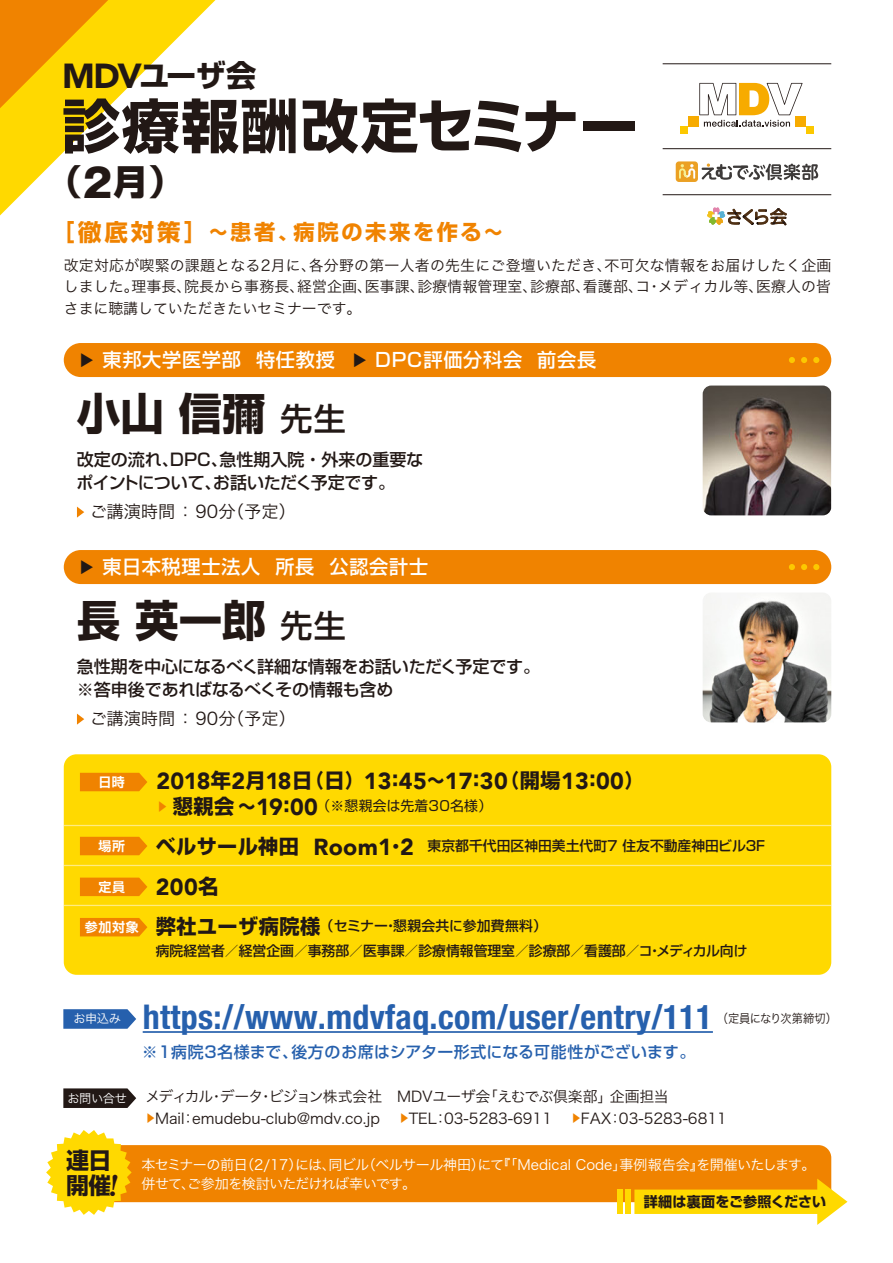
<style>
.page{position:relative;width:893px;height:1263px;background:#fff}
.page>*{position:absolute;margin:0;border:0;box-sizing:border-box;transform-origin:0 0}
.t1{font:700 58.2px "Shin Go Pro";letter-spacing:.02em;color:#221815}
.t2{font:700 43.5px "Shin Go Pro";color:#221815}
.t3{font:700 34.95px "Shin Go Pro";color:#221815}
.t4{font:700 condensed 33.9px "Helvetica Neue";letter-spacing:.01em;color:#2660ad}
.t5{font:700 30.15px "Shin Go Pro";color:#221815}
.t6{font:900 23.25px "Avenir";letter-spacing:.015em;color:#221815}
.t7{font:700 22.95px/25px "Shin Go Pro";color:#221815}
.t8{font:700 21.3px "Shin Go Pro";letter-spacing:.125em;color:#f08300}
.t9{font:500 19.2px "Shin Go Pro";letter-spacing:.04em;color:#fff}
.t10{font:17.25px "Hira Kaku Pro W3";color:#221815}
.t11{font:500 16.95px/23.4px "Shin Go Pro";letter-spacing:-.01em;color:#221815}
.t12{font:500 15.9px "Shin Go Pro";letter-spacing:.025em;color:#2660ad}
.t13{font:14.85px/21.3px "Hira Kaku Pro W3";color:#221815;text-align:justify}
.t14{font:14.1px/19.2px "Hira Kaku Pro W3";letter-spacing:-.04em;color:#fff}
.t15{font:700 14.1px "Shin Go Pro";color:#221815}
.t16{font:500 13.8px/24.8px "Shin Go Pro";color:#221815}
.t17{font:13.8px "Shin Go Pro";letter-spacing:.02em;color:#221815}
.t18{font:700 13.05px "Shin Go Pro De";letter-spacing:.05em;color:#fff}
.t19{font:12.3px "Hira Kaku Pro W3";letter-spacing:-.035em;color:#221815;scale:.92 1}
.t20{font:12.15px "Hira Kaku Pro W3";letter-spacing:-.03em;color:#fff}
.s1{font-family:"Avenir";font-weight:900;font-size:34.8px}
.s2{font-family:"Gothic MB101 Pro";font-weight:800;font-size:38.55px}
.s3{font-weight:800}
.s4{font-family:"Gothic MB101 Pro";font-size:23.4px}
.s5{font-size:23.4px}
.s6{font-family:"Gothic MB101 Pro"}
.s7{font-size:15.3px;color:#221815}
.s8{font-weight:500;font-size:31.95px}
.s9{font-family:"Shin Go Pro";font-weight:700;font-size:20.25px}
.s10{font-family:"Gothic MB101 Pro";font-weight:700;font-size:20.25px}
.s11{font-weight:700;font-size:11.7px;color:#f08300}
.s12{font-weight:700;font-size:20.25px}
.s13{font-family:"Avenir";font-weight:900;font-size:23.25px}
.s14{font-size:10.35px;color:#f08300}
</style>
<div class="page">
<div style="left:64px;top:1145px;width:767px;height:57px;background:#f08300;border-radius:13px"></div>
<svg style="left:0;top:0;width:215px;height:215px"></svg>
<svg style="left:0;top:0;width:108px;height:108px;background:#f7ad00"></svg>
<div style="left:676px;top:161px;width:22px;height:21px;background:#eba023;border-radius:3px"></div>
<svg style="left:702px;top:163px;width:116px;height:17px"></svg>
<svg style="left:679px;top:164px;width:16px;height:15px"></svg>
<svg style="left:707px;top:207px;width:80px;height:19px"></svg>
<hr style="left:143px;top:1031px;width:570px;height:2px;background:#2660ad">
<svg style="left:63px;top:1009px;width:73px;height:20px"></svg>
<svg style="left:63px;top:1088px;width:73px;height:20px"></svg>
<div style="left:64px;top:754px;width:767px;height:221px;background:#ffd900;border-radius:13px"></div>
<svg style="left:80px;top:918px;width:67px;height:18px"></svg>
<svg style="left:80px;top:837px;width:67px;height:18px"></svg>
<svg style="left:80px;top:773px;width:67px;height:18px"></svg>
<hr style="left:64px;top:825px;width:767px;height:1px;background:#fff">
<svg style="left:80px;top:877px;width:67px;height:19px"></svg>
<hr style="left:64px;top:865px;width:767px;height:1px;background:#fff">
<hr style="left:64px;top:905px;width:767px;height:1px;background:#fff">
<div style="left:64px;top:343px;width:767px;height:34px;background:#f08300;border-radius:17px"></div>
<svg style="left:789px;top:357px;width:6px;height:6px"></svg>
<svg style="left:801px;top:357px;width:6px;height:6px"></svg>
<svg style="left:813px;top:357px;width:6px;height:6px"></svg>
<hr style="left:663px;top:194px;width:168px;height:1px;background:#221815">
<hr style="left:663px;top:148px;width:168px;height:1px;background:#221815">
<hr style="left:663px;top:63px;width:168px;height:1px;background:#221815">
<div style="left:64px;top:550px;width:767px;height:34px;background:#f08300;border-radius:17px"></div>
<img style="left:703px;top:593px;width:128px;height:129px">
<img style="left:703px;top:386px;width:128px;height:129px">
<svg style="left:789px;top:564px;width:6px;height:6px"></svg>
<svg style="left:801px;top:564px;width:6px;height:6px"></svg>
<svg style="left:813px;top:564px;width:6px;height:6px"></svg>
<svg style="left:77px;top:507px;width:7px;height:11px"></svg>
<svg style="left:77px;top:714px;width:7px;height:11px"></svg>
<svg style="left:634px;top:1178px;width:213px;height:47px"></svg>
<div style="left:626px;top:1189px;width:5px;height:25px;background:#ffd900"></div>
<div style="left:617px;top:1189px;width:5px;height:25px;background:#ffd900"></div>
<div style="left:688px;top:117px;width:10px;height:10px;background:#f7ab00"></div>
<div style="left:680px;top:127px;width:8px;height:7px;background:#fcc800"></div>
<div style="left:796px;top:117px;width:10px;height:10px;background:#f7ab00"></div>
<div style="left:806px;top:127px;width:7px;height:7px;background:#fcc800"></div>
<svg style="left:699px;top:83px;width:103px;height:44px"></svg>
<svg style="left:46px;top:1130px;width:86px;height:85px"></svg>
<h3 class="t5" style="left:62px;top:51px;width:196px"><span class="s1">MDV</span>ユーザ会</h3>
<h1 class="t1" style="left:62px;top:80px;width:577px">診療報酬改定セミナー</h1>
<h3 class="t3" style="left:47px;top:154px;width:138px">（<span class="s2">2</span><span class="s3">月</span>）</h3>
<h3 class="t8" style="left:52px;top:215px;width:454px"><span class="s4">［</span><span class="s5">徹底対策</span><span class="s4">］</span><span class="s6">～</span>患者<span class="s6">、</span>病院の未来を作る<span class="s6">～</span></h3>
<p class="t13" style="left:64px;top:254px;width:769px">改定対応が喫緊の課題となる2月に、各分野の第一人者の先生にご登壇いただき、不可欠な情報をお届けしたく企画しました。理事長、院長から事務長、経営企画、医事課、診療情報管理室、診療部、看護部、コ・メディカル等、医療人の皆さまに聴講していただきたいセミナーです。</p>
<p class="t9" style="left:77px;top:344px;width:521px"><span class="s7">▶</span> 東邦大学医学部 特任教授 <span class="s7">▶</span> ＤＰＣ評価分科会 前会長</p>
<h2 class="t2" style="left:77px;top:379px;width:270px">小山信彌<span class="s8">先生</span></h2>
<p class="t11" style="left:77px;top:445px;width:348px">改定の流れ、ＤＰＣ、急性期入院・外来の重要なポイントについて、お話いただく予定です。</p>
<p class="t10" style="left:90px;top:496px;width:208px">ご講演時間 ： 90分（予定）</p>
<p class="t9" style="left:77px;top:551px;width:353px"><span class="s7">▶</span> 東日本税理士法人 所長 公認会計士</p>
<h2 class="t2" style="left:77px;top:586px;width:270px">長英一郎<span class="s8">先生</span></h2>
<p class="t11" style="left:77px;top:652px;width:465px">急性期を中心になるべく詳細な情報をお話いただく予定です。※答申後であればなるべくその情報も含め</p>
<p class="t10" style="left:90px;top:703px;width:208px">ご講演時間 ： 90分（予定）</p>
<p class="t18" style="left:98px;top:771px;width:28px">日時</p>
<h3 class="t6" style="left:157px;top:761px;width:489px">2018<span class="s9">年</span>2<span class="s9">月</span>18<span class="s9">日</span><span class="s10">（</span><span class="s9">日</span><span class="s10">）</span>13<span class="s10">：</span>45<span class="s10">～</span>17<span class="s10">：</span>30<span class="s10">（</span><span class="s9">開場</span>13<span class="s10">：</span>00<span class="s10">）</span></h3>
<p class="t17" style="left:157px;top:795px;width:337px"><span class="s11">▶</span> <span class="s12">懇親会</span><span class="s10">～</span><span class="s13">19</span><span class="s10">：</span><span class="s13">00</span> （※懇親会は先着30名様）</p>
<p class="t18" style="left:98px;top:835px;width:28px">場所</p>
<p class="t16" style="left:156px;top:832px;width:611px"><span class="s12">ベルサール神田</span> <span class="s13">Room1</span><span class="s10">・</span><span class="s13">2</span> 東京都千代田区神田美土代町7 住友不動産神田ビル3F</p>
<p class="t18" style="left:98px;top:876px;width:28px">定員</p>
<h3 class="t6" style="left:156px;top:866px;width:64px">200<span class="s9">名</span></h3>
<p class="t18" style="left:85px;top:916px;width:55px">参加対象</p>
<p class="t16" style="left:156px;top:912px;width:593px"><span class="s12">弊社ユーザ病院様</span>（セミナー・懇親会共に参加費無料）<br>病院経営者／経営企画／事務部／医事課／診療情報管理室／診療部／看護部／コ・メディカル向け</p>
<p class="t20" style="left:73px;top:1008px;width:49px">お申込み</p>
<h3 class="t4" style="left:143px;top:988px;width:571px">https://www.mdvfaq.com/user/entry/111</h3>
<p class="t19" style="left:717px;top:1007px;width:132px">（定員になり次第締切）</p>
<p class="t20" style="left:67px;top:1087px;width:61px">お問い合せ</p>
<h3 class="t7" style="left:66px;top:1145px;width:47px">連日開催</h3>
<p class="t12" style="left:142px;top:1038px;width:555px">※1病院3名様まで、後方のお席はシアター形式になる可能性がございます。</p>
<p class="t13" style="left:145px;top:1085px;width:583px">メディカル・データ・ビジョン株式会社　MDVユーザ会「えむでぶ倶楽部」企画担当<br><span class="s14">▶</span>Mail：emudebu-club@mdv.co.jp　 <span class="s14">▶</span>TEL：03-5283-6911　 <span class="s14">▶</span>FAX：03-5283-6811</p>
<p class="t14" style="left:141px;top:1154px;width:676px">本セミナーの前日（2/17）には、同ビル（ベルサール神田）にて『「Medical Code」事例報告会』を開催いたします。併せて、ご参加を検討いただければ幸いです。</p>
<p class="t15" style="left:644px;top:1190px;width:184px">詳細は裏面をご参照ください</p>
</div>
